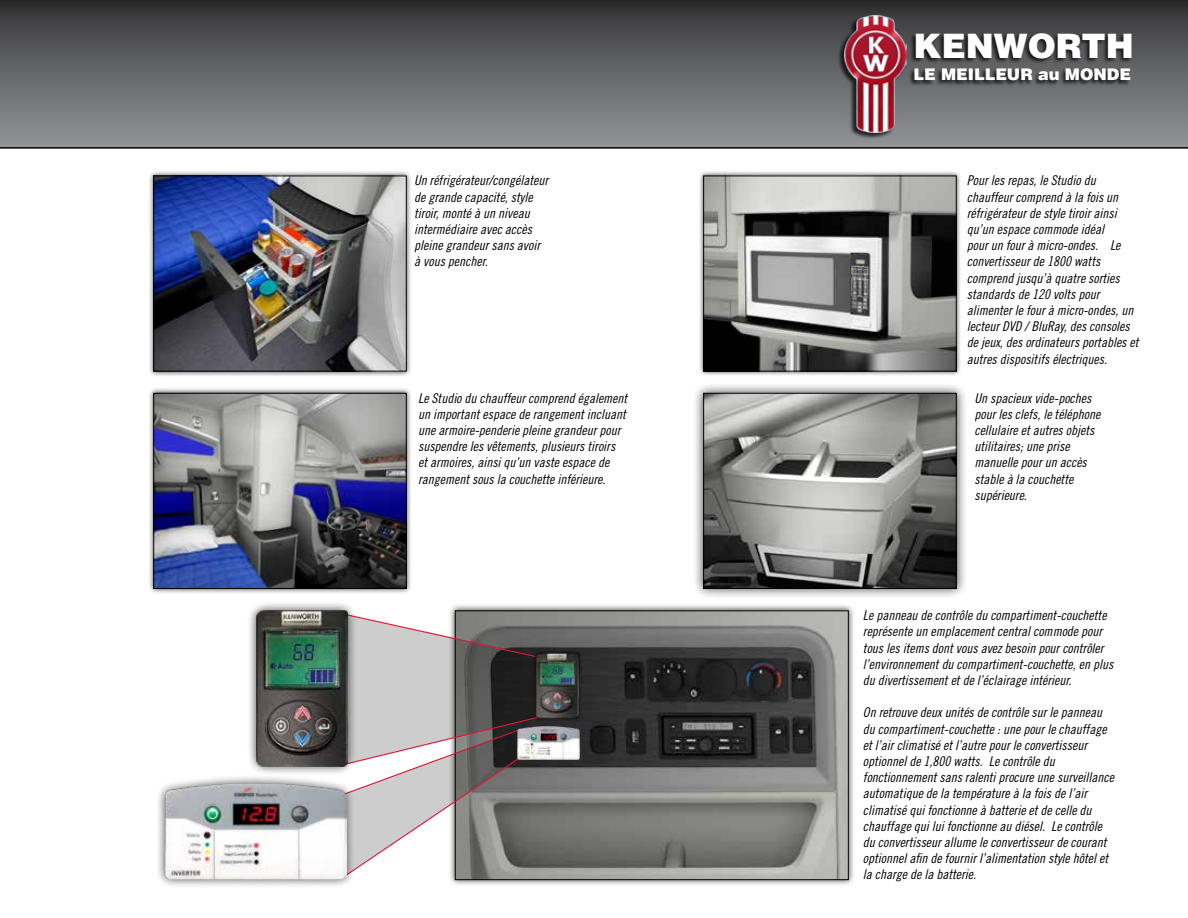
<style>
.page{position:relative;width:1188px;height:918px;background:#fff}
.page>*{position:absolute;margin:0;border:0;box-sizing:border-box;transform-origin:0 0}
.t1{font:900 33.75px "Helvetica LT";color:#fff}
.t2{font:900 16.05px "Helvetica LT";color:#fff}
.t3{font:13.5px/16.2px "Trade Gothic LT Std Cn 18 Obl";color:#000}
</style>
<div class="page">
<svg style="left:0;top:0;width:1188px;height:149px;background:#636466"></svg>
<div style="left:838px;top:15px;width:68px;height:124px;background:#000;opacity:.75"></div>
<img style="left:844px;top:15px;width:62px;height:118px">
<div style="left:908px;top:32px;width:224px;height:55px;background:#000;opacity:.75"></div>
<div style="left:692px;top:382px;width:275px;height:218px;background:#000;opacity:.75"></div>
<img style="left:705px;top:395px;width:250px;height:192px">
<div style="left:703px;top:393px;width:254px;height:196px;border:1px solid #000"></div>
<div style="left:698px;top:170px;width:263px;height:206px;background:#000;opacity:.75"></div>
<img style="left:705px;top:178px;width:250px;height:192px">
<div style="left:703px;top:176px;width:254px;height:196px;border:1px solid #000"></div>
<div style="left:148px;top:387px;width:264px;height:207px;background:#000;opacity:.75"></div>
<img style="left:155px;top:395px;width:250px;height:192px">
<div style="left:153px;top:393px;width:254px;height:196px;border:1px solid #000"></div>
<div style="left:148px;top:170px;width:264px;height:207px;background:#000;opacity:.75"></div>
<img style="left:155px;top:178px;width:250px;height:191px">
<div style="left:153px;top:176px;width:254px;height:195px;border:1px solid #000"></div>
<div style="left:448px;top:604px;width:407px;height:283px;background:#000;opacity:.75"></div>
<img style="left:457px;top:612px;width:390px;height:266px">
<div style="left:247px;top:601px;width:110px;height:175px;background:#000;opacity:.75"></div>
<img style="left:256px;top:610px;width:92px;height:157px">
<div style="left:532px;top:650px;width:50px;height:71px;background:#202020"></div>
<img style="left:543px;top:652px;width:40px;height:69px">
<svg style="left:340px;top:614px;width:203px;height:264px;background:#9f9c9c"></svg>
<div style="left:155px;top:774px;width:200px;height:115px;background:#000;opacity:.75"></div>
<img style="left:164px;top:783px;width:182px;height:97px">
<img style="left:517px;top:727px;width:62px;height:33px">
<p class="t3" style="left:414px;top:173px;width:135px">Un réfrigérateur/congélateur de grande capacité, style tiroir, monté à un niveau intermédiaire avec accès pleine grandeur sans avoir à vous pencher.</p>
<p class="t3" style="left:418px;top:390px;width:211px">Le Studio du chauffeur comprend également un important espace de rangement incluant une armoire-penderie pleine grandeur pour suspendre les vêtements, plusieurs tiroirs et armoires, ainsi qu’un vaste espace de rangement sous la couchette inférieure.</p>
<h1 class="t1" style="left:913px;top:23px;width:222px">KENWORTH</h1>
<p class="t2" style="left:913px;top:64px;width:219px">LE MEILLEUR au MONDE</p>
<p class="t3" style="left:967px;top:173px;width:173px">Pour les repas, le Studio du chauffeur comprend à la fois un réfrigérateur de style tiroir ainsi qu’un espace commode idéal<br>pour un four à micro-ondes. Le convertisseur de 1800 watts comprend jusqu’à quatre sorties standards de 120 volts pour alimenter le four à micro-ondes, un lecteur DVD / BluRay, des consoles de jeux, des ordinateurs portables et autres dispositifs électriques.</p>
<p class="t3" style="left:974px;top:390px;width:127px">Un spacieux vide-poches pour les clefs, le téléphone cellulaire et autres objets utilitaires; une prise manuelle pour un accès stable à la couchette supérieure.</p>
<p class="t3" style="left:863px;top:608px;width:252px">Le panneau de contrôle du compartiment-couchette représente un emplacement central commode pour tous les items dont vous avez besoin pour contrôler l’environnement du compartiment-couchette, en plus du divertissement et de l’éclairage intérieur.</p>
<p class="t3" style="left:863px;top:705px;width:253px">On retrouve deux unités de contrôle sur le panneau du compartiment-couchette : une pour le chauffage et l’air climatisé et l’autre pour le convertisseur optionnel de 1,800 watts. Le contrôle du fonctionnement sans ralenti procure une surveillance automatique de la température à la fois de l’air climatisé qui fonctionne à batterie et de celle du chauffage qui lui fonctionne au diésel. Le contrôle du convertisseur allume le convertisseur de courant optionnel afin de fournir l’alimentation style hôtel et la charge de la batterie.</p>
</div>
